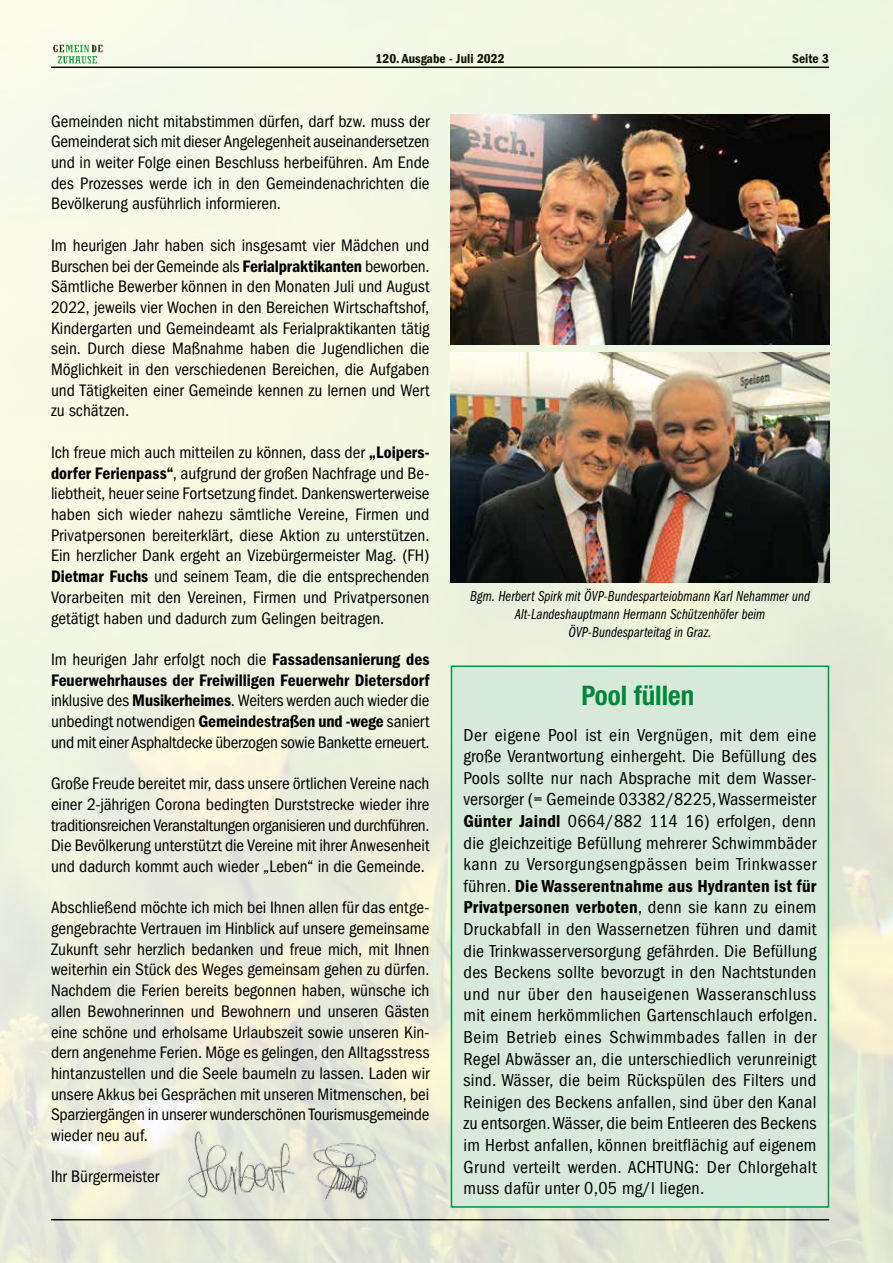
<style>
.page{position:relative;width:893px;height:1263px;background:#fff}
.page>*{position:absolute;margin:0;border:0;box-sizing:border-box;transform-origin:0 0}
.t1{font:700 condensed 27px "Helvetica Neue LT Std";color:#008739}
.t2{font:condensed 18px/21.6px "ITC Franklin Gothic Std";letter-spacing:.025em;color:#000;text-align:justify}
.t3{font:18px/21.6px "ITC Franklin Gothic Std Dm Cd";letter-spacing:.015em;color:#000}
.t4{font:condensed 17.25px/20.7px "ITC Franklin Gothic Std";letter-spacing:-.005em;color:#000;text-align:justify}
.t5{font:17.25px "ITC Franklin Gothic Std Dm Cd";color:#000}
.t6{font:15px/18px "ITC Franklin Gothic Std Bk Cp It";letter-spacing:.005em;color:#000;text-align:center}
.t7{font:13.5px "ITC Franklin Gothic Std Dm Cd";color:#000}
.s1{font-family:"ITC Franklin Gothic Std Dm Cd";font-stretch:normal}
.s2{font-family:"ITC Franklin Gothic Std";font-stretch:condensed}
</style>
<div class="page">
<img style="left:0;top:0;width:893px;height:1263px">
<div style="left:451px;top:665px;width:378px;height:543px;background:#d7ead9;border:2px solid #009641"></div>
<img style="left:451px;top:115px;width:378px;height:229px">
<img style="left:451px;top:353px;width:378px;height:230px">
<img style="left:187px;top:1129px;width:189px;height:71px">
<p class="t7" style="left:376px;top:51px;width:130px">120. Ausgabe - Juli 2022</p>
<p class="t7" style="left:792px;top:50px;width:39px">Seite 3</p>
<p class="t4" style="left:51px;top:111px;width:380px">Gemeinden nicht mitabstimmen dürfen, darf bzw. muss der Gemeinderat sich mit dieser Angelegenheit auseinandersetzen und in weiter Folge einen Beschluss herbeiführen. Am Ende des Prozesses werde ich in den Gemeindenachrichten die Bevölkerung ausführlich informieren.</p>
<p class="t4" style="left:51px;top:235px;width:380px">Im heurigen Jahr haben sich insgesamt vier Mädchen und Burschen bei der Gemeinde als <span class="s1">Ferialpraktikanten</span> beworben.<br>Sämtliche Bewerber können in den Monaten Juli und August 2022, jeweils vier Wochen in den Bereichen Wirtschaftshof, Kindergarten und Gemeindeamt als Ferialpraktikanten tätig sein. Durch diese Maßnahme haben die Jugendlichen die Möglichkeit in den verschiedenen Bereichen, die Aufgaben und Tätigkeiten einer Gemeinde kennen zu lernen und Wert zu schätzen.</p>
<p class="t4" style="left:51px;top:442px;width:380px">Ich freue mich auch mitteilen zu können, dass der <span class="s1">„Loipers&shy;dorfer Ferienpass“</span>, aufgrund der großen Nachfrage und Be&shy;liebtheit, heuer seine Fortsetzung findet. Dankenswerterweise haben sich wieder nahezu sämtliche Vereine, Firmen und Privatpersonen bereiterklärt, diese Aktion zu unterstützen.<br>Ein herzlicher Dank ergeht an Vizebürgermeister Mag. (FH)<br><span class="s1">Dietmar Fuchs</span> und seinem Team, die die entsprechenden Vorarbeiten mit den Vereinen, Firmen und Privatpersonen getätigt haben und dadurch zum Gelingen beitragen.</p>
<p class="t4" style="left:51px;top:649px;width:380px">Im heurigen Jahr erfolgt noch die <span class="s1">Fassadensanierung des</span></p>
<p class="t5" style="left:51px;top:670px;width:380px">Feuerwehrhauses der Freiwilligen Feuerwehr Dietersdorf</p>
<p class="t4" style="left:51px;top:690px;width:380px">inklusive des <span class="s1">Musikerheimes</span>. Weiters werden auch wieder die unbedingt notwendigen <span class="s1">Gemeindestraßen und -wege</span> saniert und mit einer Asphaltdecke überzogen sowie Bankette erneuert.</p>
<p class="t4" style="left:51px;top:773px;width:380px">Große Freude bereitet mir, dass unsere örtlichen Vereine nach einer 2-jährigen Corona bedingten Durststrecke wieder ihre traditionsreichen Veranstaltungen organisieren und durchführen.<br>Die Bevölkerung unterstützt die Vereine mit ihrer Anwesenheit und dadurch kommt auch wieder „Leben“ in die Gemeinde.</p>
<p class="t4" style="left:51px;top:897px;width:380px">Abschließend möchte ich mich bei Ihnen allen für das entge&shy;gengebrachte Vertrauen im Hinblick auf unsere gemeinsame Zukunft sehr herzlich bedanken und freue mich, mit Ihnen weiterhin ein Stück des Weges gemeinsam gehen zu dürfen.<br>Nachdem die Ferien bereits begonnen haben, wünsche ich allen Bewohnerinnen und Bewohnern und unseren Gästen eine schöne und erholsame Urlaubszeit sowie unseren Kin&shy;dern angenehme Ferien. Möge es gelingen, den Alltagsstress hintanzustellen und die Seele baumeln zu lassen. Laden wir unsere Akkus bei Gesprächen mit unseren Mitmenschen, bei Sparziergängen in unserer wunderschönen Tourismusgemeinde wieder neu auf.</p>
<p class="t4" style="left:51px;top:1166px;width:110px">Ihr Bürgermeister</p>
<p class="t6" style="left:470px;top:588px;width:341px">Bgm. Herbert Spirk mit ÖVP-Bundesparteiobmann Karl Nehammer und<br>Alt-Landeshauptmann Hermann Schützenhöfer beim<br>ÖVP-Bundesparteitag in Graz.</p>
<h1 class="t1" style="left:581px;top:679px;width:114px">Pool füllen</h1>
<p class="t2" style="left:463px;top:724px;width:354px">Der eigene Pool ist ein Vergnügen, mit dem eine große Verantwortung einhergeht. Die Befüllung des Pools sollte nur nach Absprache mit dem Wasser&shy;versorger (= Gemeinde 03382/8225, Wassermeister <span class="s1">Günter Jaindl</span> 0664/882 114 16) erfolgen, denn die gleichzeitige Befüllung mehrerer Schwimmbäder kann zu Versorgungsengpässen beim Trinkwasser</p>
<p class="t3" style="left:463px;top:875px;width:354px"><span class="s2">führen.</span> Die Wasserentnahme aus Hydranten ist für<br>Privatpersonen verboten<span class="s2">, denn sie kann zu einem</span></p>
<p class="t2" style="left:463px;top:918px;width:355px">Druckabfall in den Wassernetzen führen und damit die Trinkwasserversorgung gefährden. Die Befüllung des Beckens sollte bevorzugt in den Nachtstunden und nur über den hauseigenen Wasseranschluss mit einem herkömmlichen Gartenschlauch erfolgen.<br>Beim Betrieb eines Schwimmbades fallen in der Regel Abwässer an, die unterschiedlich verunreinigt sind. Wässer, die beim Rückspülen des Filters und Reinigen des Beckens anfallen, sind über den Kanal zu entsorgen. Wässer, die beim Entleeren des Beckens im Herbst anfallen, können breitflächig auf eigenem Grund verteilt werden. ACHTUNG: Der Chlorgehalt muss dafür unter 0,05 mg/l liegen.</p>
</div>
